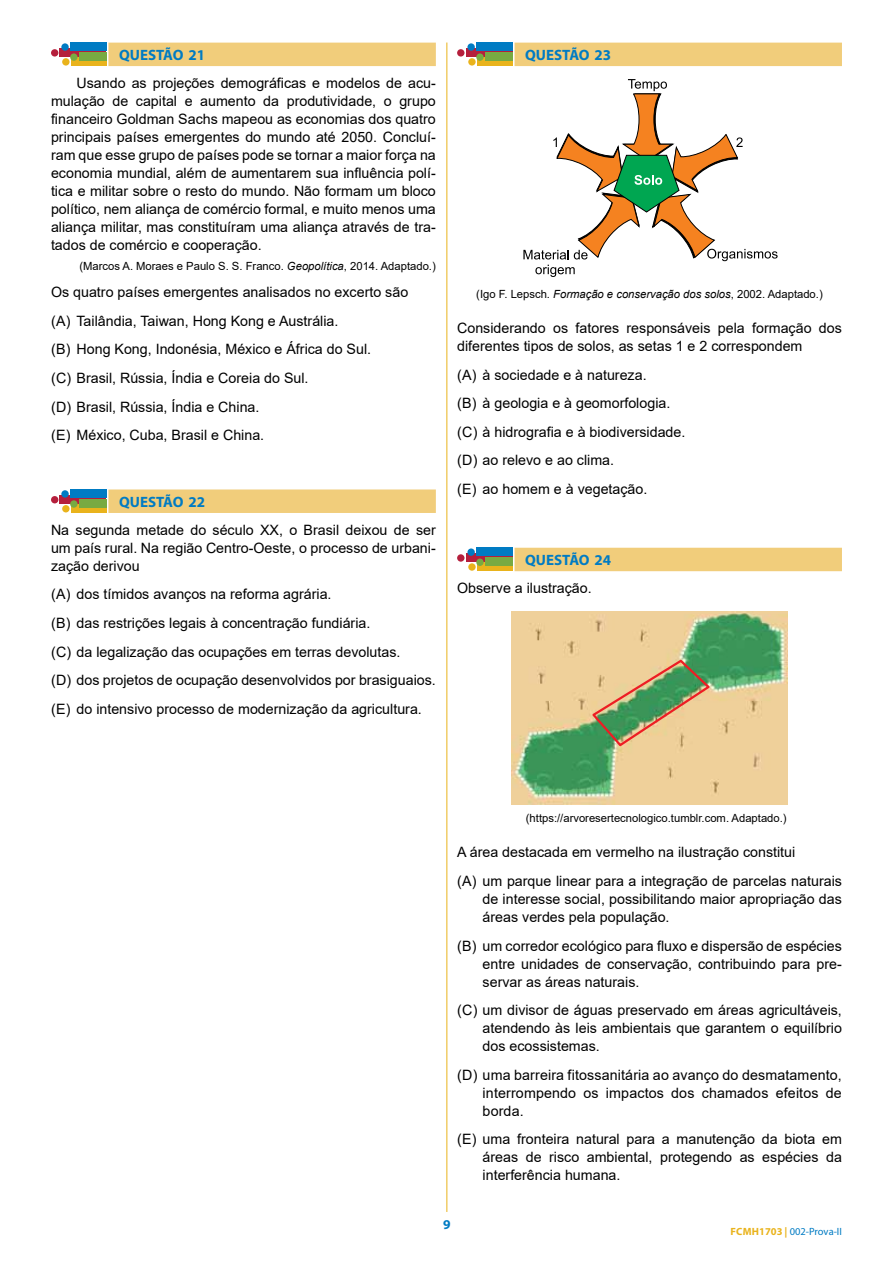
<style>
.page{position:relative;width:893px;height:1263px;background:#fff}
.page>*{position:absolute;margin:0;border:0;box-sizing:border-box;transform-origin:0 0}
.t1{font:700 15px "Myriad Pro";color:#007bc3}
.t2{font:14.25px/18px "Arial";color:#000}
.t3{font:700 13.5px "Myriad Pro";color:#007bc3}
.t4{font:11.25px "Arial";color:#000}
.t5{font:10.5px "Myriad Pro";letter-spacing:-.005em;color:#007bc3}
.s1{font-style:italic}
.s2{font-weight:700;color:#e9b31c}
</style>
<div class="page">
<hr style="left:446px;top:43px;width:1px;height:1169px;background:#e9b31c">
<div style="left:514px;top:43px;width:328px;height:23px;background:#f1cd7b"></div>
<div style="left:514px;top:548px;width:328px;height:23px;background:#f1cd7b"></div>
<svg style="left:523px;top:79px;width:255px;height:198px"></svg>
<img style="left:511px;top:612px;width:276px;height:193px">
<svg style="left:590px;top:658px;width:122px;height:90px;background:#acaf7a"></svg>
<svg style="left:466px;top:48px;width:46px;height:9px"></svg>
<div style="left:457px;top:49px;width:7px;height:8px;background:#b51f3c;border-radius:50%"></div>
<div style="left:477px;top:57px;width:35px;height:9px;background:#e9b31c"></div>
<div style="left:468px;top:58px;width:8px;height:8px;background:#e9b31c;border-radius:50%"></div>
<div style="left:476px;top:43px;width:36px;height:8px;background:#007bc3"></div>
<div style="left:467px;top:43px;width:8px;height:8px;background:#007bc3;border-radius:50%"></div>
<div style="left:485px;top:53px;width:27px;height:8px;background:#78aa42"></div>
<div style="left:476px;top:53px;width:8px;height:8px;background:#78aa42;border-radius:50%"></div>
<svg style="left:466px;top:553px;width:46px;height:9px"></svg>
<div style="left:457px;top:554px;width:7px;height:8px;background:#b51f3c;border-radius:50%"></div>
<div style="left:477px;top:562px;width:35px;height:9px;background:#e9b31c"></div>
<div style="left:468px;top:563px;width:8px;height:8px;background:#e9b31c;border-radius:50%"></div>
<div style="left:476px;top:548px;width:36px;height:8px;background:#007bc3"></div>
<div style="left:467px;top:548px;width:8px;height:8px;background:#007bc3;border-radius:50%"></div>
<div style="left:485px;top:558px;width:27px;height:8px;background:#78aa42"></div>
<div style="left:476px;top:558px;width:8px;height:8px;background:#78aa42;border-radius:50%"></div>
<div style="left:108px;top:43px;width:328px;height:23px;background:#f1cd7b"></div>
<div style="left:108px;top:489px;width:328px;height:24px;background:#f1cd7b"></div>
<svg style="left:60px;top:48px;width:46px;height:9px"></svg>
<div style="left:51px;top:49px;width:7px;height:8px;background:#b51f3c;border-radius:50%"></div>
<div style="left:71px;top:57px;width:35px;height:9px;background:#e9b31c"></div>
<div style="left:62px;top:58px;width:8px;height:8px;background:#e9b31c;border-radius:50%"></div>
<div style="left:70px;top:43px;width:36px;height:8px;background:#007bc3"></div>
<div style="left:61px;top:43px;width:8px;height:8px;background:#007bc3;border-radius:50%"></div>
<div style="left:79px;top:53px;width:27px;height:8px;background:#78aa42"></div>
<div style="left:70px;top:53px;width:8px;height:8px;background:#78aa42;border-radius:50%"></div>
<div style="left:60px;top:495px;width:46px;height:9px;background:#b51f3c"></div>
<div style="left:51px;top:496px;width:7px;height:7px;background:#b51f3c;border-radius:50%"></div>
<div style="left:71px;top:504px;width:35px;height:9px;background:#e9b31c"></div>
<div style="left:62px;top:505px;width:8px;height:7px;background:#e9b31c;border-radius:50%"></div>
<div style="left:70px;top:489px;width:36px;height:9px;background:#007bc3"></div>
<div style="left:61px;top:490px;width:8px;height:8px;background:#007bc3;border-radius:50%"></div>
<div style="left:79px;top:499px;width:27px;height:9px;background:#78aa42"></div>
<div style="left:70px;top:500px;width:8px;height:8px;background:#78aa42;border-radius:50%"></div>
<p class="t1" style="left:119px;top:45px;width:88px">QUESTÃO 21</p>
<p class="t2" style="left:51px;top:74px;width:386px;text-align:justify;text-indent:26px">Usando as projeções demográficas e modelos de acu&shy;mulação de capital e aumento da produtividade, o grupo financeiro Goldman Sachs mapeou as economias dos quatro principais países emergentes do mundo até 2050. Concluí&shy;ram que esse grupo de países pode se tornar a maior força na economia mundial, além de aumentarem sua influência polí&shy;tica e militar sobre o resto do mundo. Não formam um bloco político, nem aliança de comércio formal, e muito menos uma aliança militar, mas constituíram uma aliança através de tra&shy;tados de comércio e cooperação.</p>
<p class="t4" style="left:79px;top:259px;width:358px">(Marcos A. Moraes e Paulo S. S. Franco. <span class="s1">Geopolítica</span>, 2014. Adaptado.)</p>
<p class="t2" style="left:51px;top:278px;width:359px;line-height:28.7px">Os quatro países emergentes analisados no excerto são (A) Tailândia, Taiwan, Hong Kong e Austrália.<br>(B) Hong Kong, Indonésia, México e África do Sul.<br>(C) Brasil, Rússia, Índia e Coreia do Sul.<br>(D) Brasil, Rússia, Índia e China.<br>(E) México, Cuba, Brasil e China.</p>
<p class="t1" style="left:119px;top:492px;width:88px">QUESTÃO 22</p>
<p class="t2" style="left:51px;top:521px;width:386px;text-align:justify">Na segunda metade do século XX, o Brasil deixou de ser um país rural. Na região Centro-Oeste, o processo de urbani&shy;zação derivou</p>
<p class="t2" style="left:51px;top:580px;width:386px;line-height:28.7px">(A) dos tímidos avanços na reforma agrária.<br>(B) das restrições legais à concentração fundiária.<br>(C) da legalização das ocupações em terras devolutas.<br>(D) dos projetos de ocupação desenvolvidos por brasiguaios. (E) do intensivo processo de modernização da agricultura.</p>
<p class="t1" style="left:525px;top:45px;width:88px">QUESTÃO 23</p>
<p class="t4" style="left:476px;top:286px;width:348px">(Igo F. Lepsch. <span class="s1">Formação e conservação dos solos</span>, 2002. Adaptado.)</p>
<p class="t2" style="left:457px;top:319px;width:386px">Considerando os fatores responsáveis pela formação dos diferentes tipos de solos, as setas 1 e 2 correspondem</p>
<p class="t2" style="left:457px;top:360px;width:230px;line-height:28.7px">(A) à sociedade e à natureza.<br>(B) à geologia e à geomorfologia. (C) à hidrografia e à biodiversidade. (D) ao relevo e ao clima.<br>(E) ao homem e à vegetação.</p>
<p class="t1" style="left:525px;top:550px;width:88px">QUESTÃO 24</p>
<p class="t2" style="left:457px;top:579px;width:136px">Observe a ilustração.</p>
<p class="t4" style="left:526px;top:811px;width:262px">(https://arvoresertecnologico.tumblr.com. Adaptado.)</p>
<p class="t2" style="left:457px;top:838px;width:386px;line-height:28.7px">A área destacada em vermelho na ilustração constitui<br>(A) um parque linear para a integração de parcelas naturais</p>
<p class="t2" style="left:483px;top:890px;width:361px">de interesse social, possibilitando maior apropriação das áreas verdes pela população.</p>
<p class="t2" style="left:483px;top:936px;width:361px;text-align:justify;text-indent:-26px">(B) um corredor ecológico para fluxo e dispersão de espécies entre unidades de conservação, contribuindo para pre&shy;servar as áreas naturais.</p>
<p class="t2" style="left:483px;top:1001px;width:361px;text-align:justify;text-indent:-26px">(C) um divisor de águas preservado em áreas agricultáveis, atendendo às leis ambientais que garantem o equilíbrio dos ecossistemas.</p>
<p class="t2" style="left:483px;top:1066px;width:361px;text-align:justify;text-indent:-26px">(D) uma barreira fitossanitária ao avanço do desmatamento, interrompendo os impactos dos chamados efeitos de borda.</p>
<p class="t2" style="left:483px;top:1130px;width:361px;text-align:justify;text-indent:-26px">(E) uma fronteira natural para a manutenção da biota em áreas de risco ambiental, protegendo as espécies da interferência humana.</p>
<p class="t3" style="left:443px;top:1216px;width:9px">9</p>
<p class="t5" style="left:730px;top:1225px;width:113px"><span class="s2">fcmh1703 |</span> 002-Prova-II</p>
</div>
